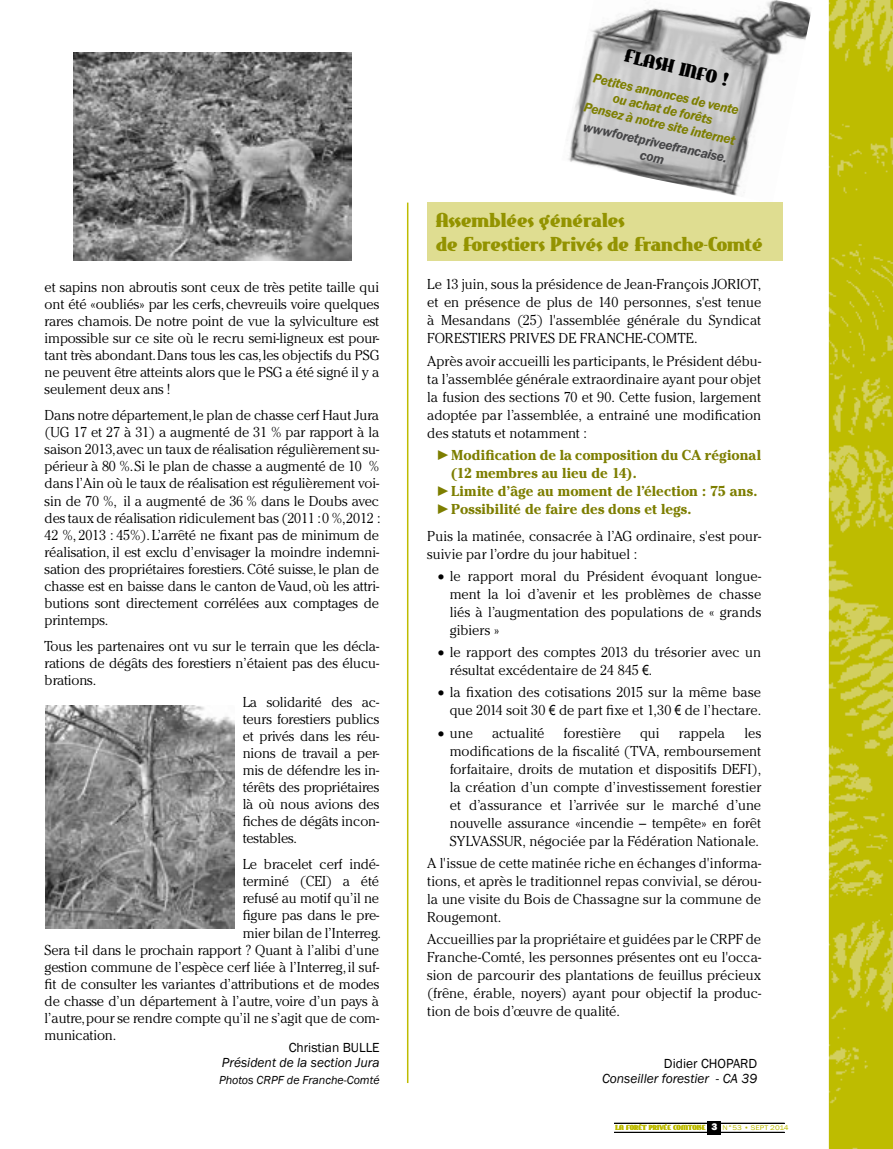
<style>
.page{position:relative;width:893px;height:1149px;background:#fff}
.page>*{position:absolute;margin:0;border:0;box-sizing:border-box;transform-origin:0 0}
.t1{font:19.5px/23.4px "East Market";letter-spacing:-.01em;color:#939300}
.t2{font:18px "East Market";color:#000}
.t3{font:300 14.25px/17.1px "Cheltenham";letter-spacing:-.01em;color:#000;text-align:justify}
.t4{font:700 14.25px "Cheltenham";color:#7d7e00}
.t5{font:italic 600 13.5px/15px "Franklin Gothic";color:#7d7e00;text-align:center}
.t6{font:italic 13.5px "Franklin Gothic";color:#000}
.t7{font:italic 600 13.5px/15px "Franklin Gothic";color:#464648;text-align:center}
.t8{font:13.5px "Franklin Gothic";color:#000}
.t9{font:italic 12px "Franklin Gothic";color:#000}
.t10{font:7.05px "East Market";color:#bebc00}
.s1{font-family:"Franklin Gothic";font-weight:400}
.s2{font-family:"Arial Narrow";font-weight:400}
.s3{font-family:"Franklin Gothic";font-weight:800;font-size:10.05px;color:#fff}
.s4{font-family:"Franklin Gothic"}
</style>
<div class="page">
<img style="left:829px;top:0;width:64px;height:1148px">
<hr style="left:614px;top:1122px;width:171px;height:1px;background:#000">
<hr style="left:614px;top:1131px;width:171px;height:1px;background:#000">
<div style="left:707px;top:1121px;width:14px;height:13px;background:#000"></div>
<img style="left:568px;top:0;width:243px;height:203px">
<div style="left:427px;top:202px;width:355px;height:58px;background:#dfdd91"></div>
<img style="left:45px;top:705px;width:190px;height:222px">
<img style="left:73px;top:52px;width:278px;height:208px">
<hr style="left:407px;top:202px;width:1px;height:880px;background:#bebc00">
<p class="t3" style="left:45px;top:278px;width:336px">et sapins non abroutis sont ceux de très petite taille qui ont été «oubliés» par les cerfs, chevreuils voire quelques rares chamois. De notre point de vue la sylviculture est impossible sur ce site où le recru semi-ligneux est pour&shy;tant très abondant. Dans tous les cas, les objectifs du PSG ne peuvent être atteints alors que le PSG a été signé il y a seulement deux ans !</p>
<p class="t3" style="left:45px;top:406px;width:337px">Dans notre département,le plan de chasse cerf Haut Jura (UG 17 et 27 à 31) a augmenté de 31 % par rapport à la saison 2013,avec un taux de réalisation régulièrement su&shy;périeur à 80 %. Si le plan de chasse a augmenté de 10 % dans l’Ain où le taux de réalisation est régulièrement voi&shy;sin de 70 %, il a augmenté de 36 % dans le Doubs avec des taux de réalisation ridiculement bas (2011 : 0 %,2012 :<br>42 %, 2013 : 45%). L’arrêté ne fixant pas de minimum de réalisation, il est exclu d’envisager la moindre indemni&shy;sation des propriétaires forestiers. Côté suisse, le plan de chasse est en baisse dans le canton de Vaud, où les attri&shy;butions sont directement corrélées aux comptages de printemps.</p>
<p class="t3" style="left:45px;top:637px;width:336px">Tous les partenaires ont vu sur le terrain que les décla&shy;rations de dégâts des forestiers n’étaient pas des élucu&shy;brations.</p>
<p class="t3" style="left:243px;top:692px;width:138px">La solidarité des ac&shy;teurs forestiers publics et privés dans les réu&shy;nions de travail a per&shy;mis de défendre les in&shy;térêts des propriétaires là où nous avions des fiches de dégâts incon&shy;testables.</p>
<p class="t3" style="left:243px;top:855px;width:138px">Le bracelet cerf indé-</p>
<p class="t3" style="left:243px;top:872px;width:138px">terminé (CEI) a été</p>
<p class="t3" style="left:243px;top:889px;width:138px">refusé au motif qu’il ne</p>
<p class="t3" style="left:243px;top:906px;width:138px">figure pas dans le pre-</p>
<p class="t3" style="left:243px;top:923px;width:140px">mier bilan de l’Interreg.</p>
<p class="t3" style="left:45px;top:940px;width:336px">Sera t-il dans le prochain rapport ? Quant à l’alibi d’une</p>
<p class="t3" style="left:45px;top:957px;width:336px">gestion commune de l’espèce cerf liée à l’Interreg, il suf-</p>
<p class="t3" style="left:45px;top:974px;width:336px">fit de consulter les variantes d’attributions et de modes</p>
<p class="t3" style="left:45px;top:992px;width:336px">de chasse d’un département à l’autre, voire d’un pays à</p>
<p class="t3" style="left:45px;top:1009px;width:336px">l’autre, pour se rendre compte qu’il ne s’agit que de com-</p>
<p class="t3" style="left:45px;top:1026px;width:73px">munication.</p>
<p class="t8" style="left:289px;top:1038px;width:92px">Christian BULLE</p>
<p class="t6" style="left:222px;top:1053px;width:159px">Président de la section Jura</p>
<p class="t9" style="left:219px;top:1072px;width:162px">Photos CRPF de Franche-Comté</p>
<p class="t2" style="left:627px;top:46px;width:107px;rotate:13deg">FLASH INFO !</p>
<p class="t5" style="left:593px;top:70px;width:156px;rotate:13deg">Petites annonces de vente ou achat de forêts<br>Pensez à notre site internet</p>
<p class="t7" style="left:585px;top:118px;width:149px;rotate:13deg">wwwforetpriveefrancaise. com</p>
<h1 class="t1" style="left:436px;top:209px;width:328px">Assemblées générales<br>de Forestiers Privés de Franche-Comté</h1>
<p class="t3" style="left:427px;top:275px;width:335px;line-height:18px">Le 13 juin, sous la présidence de Jean-François JORIOT, et en présence de plus de 140 personnes, s'est tenue à Mesandans (25) l'assemblée générale du Syndicat FORESTIERS PRIVES DE FRANCHE-COMTE.</p>
<p class="t3" style="left:427px;top:351px;width:335px;line-height:18px">Après avoir accueilli les participants, le Président débu&shy;ta l’assemblée générale extraordinaire ayant pour objet la fusion des sections 70 et 90. Cette fusion, largement adoptée par l’assemblée, a entrainé une modification des statuts et notamment :</p>
<p class="t4" style="left:436px;top:446px;width:326px"><span class="s1">►</span>Modification de la composition du CA régional</p>
<p class="t4" style="left:451px;top:464px;width:187px">(12 membres au lieu de 14).</p>
<p class="t4" style="left:436px;top:482px;width:323px"><span class="s1">►</span>Limite d’âge au moment de l’élection : 75 ans.</p>
<p class="t4" style="left:436px;top:500px;width:257px"><span class="s1">►</span>Possibilité de faire des dons et legs.</p>
<p class="t3" style="left:427px;top:526px;width:335px;line-height:18px">Puis la matinée, consacrée à l’AG ordinaire, s'est pour&shy;suivie par l’ordre du jour habituel :</p>
<p class="t3" style="left:450px;top:566px;width:313px;line-height:18px;text-indent:-12px">• le rapport moral du Président évoquant longue&shy;ment la loi d’avenir et les problèmes de chasse liés à l’augmentation des populations de « grands gibiers »</p>
<p class="t3" style="left:450px;top:643px;width:313px;line-height:18px;text-indent:-12px">• le rapport des comptes 2013 du trésorier avec un résultat excédentaire de 24 845 <span class="s2">€.</span></p>
<p class="t3" style="left:438px;top:683px;width:325px;line-height:18px;text-align:right">• la fixation des cotisations 2015 sur la même base que 2014 soit 30 <span class="s2">€</span> de part fixe et 1,30 <span class="s2">€</span> de l’hectare.</p>
<p class="t3" style="left:438px;top:724px;width:37px">• une</p>
<p class="t3" style="left:492px;top:724px;width:54px">actualité</p>
<p class="t3" style="left:564px;top:724px;width:59px">forestière</p>
<p class="t3" style="left:640px;top:724px;width:21px">qui</p>
<p class="t3" style="left:679px;top:724px;width:48px">rappela</p>
<p class="t3" style="left:450px;top:723px;width:313px;line-height:18px;text-indent:295px">les modifications de la fiscalité (TVA, remboursement forfaitaire, droits de mutation et dispositifs DEFI), la création d’un compte d’investissement forestier et d’assurance et l’arrivée sur le marché d’une nouvelle assurance «incendie – tempête» en forêt SYLVASSUR, négociée par la Fédération Nationale.</p>
<p class="t3" style="left:427px;top:853px;width:335px;line-height:18px">A l'issue de cette matinée riche en échanges d'informa&shy;tions, et après le traditionnel repas convivial, se dérou&shy;la une visite du Bois de Chassagne sur la commune de Rougemont.</p>
<p class="t3" style="left:427px;top:930px;width:335px;line-height:18px">Accueillies par la propriétaire et guidées par le CRPF de Franche-Comté, les personnes présentes ont eu l'occa&shy;sion de parcourir des plantations de feuillus précieux (frêne, érable, noyers) ayant pour objectif la produc&shy;tion de bois d’œuvre de qualité.</p>
<p class="t8" style="left:664px;top:1054px;width:95px">Didier CHOPARD</p>
<p class="t6" style="left:602px;top:1069px;width:157px">Conseiller forestier - CA 39</p>
<p class="t10" style="left:615px;top:1123px;width:175px">LA FORÊT PRIVÉE COMTOISE <span class="s3">3</span> <span class="s4">N°53 • sept 2014</span></p>
</div>
